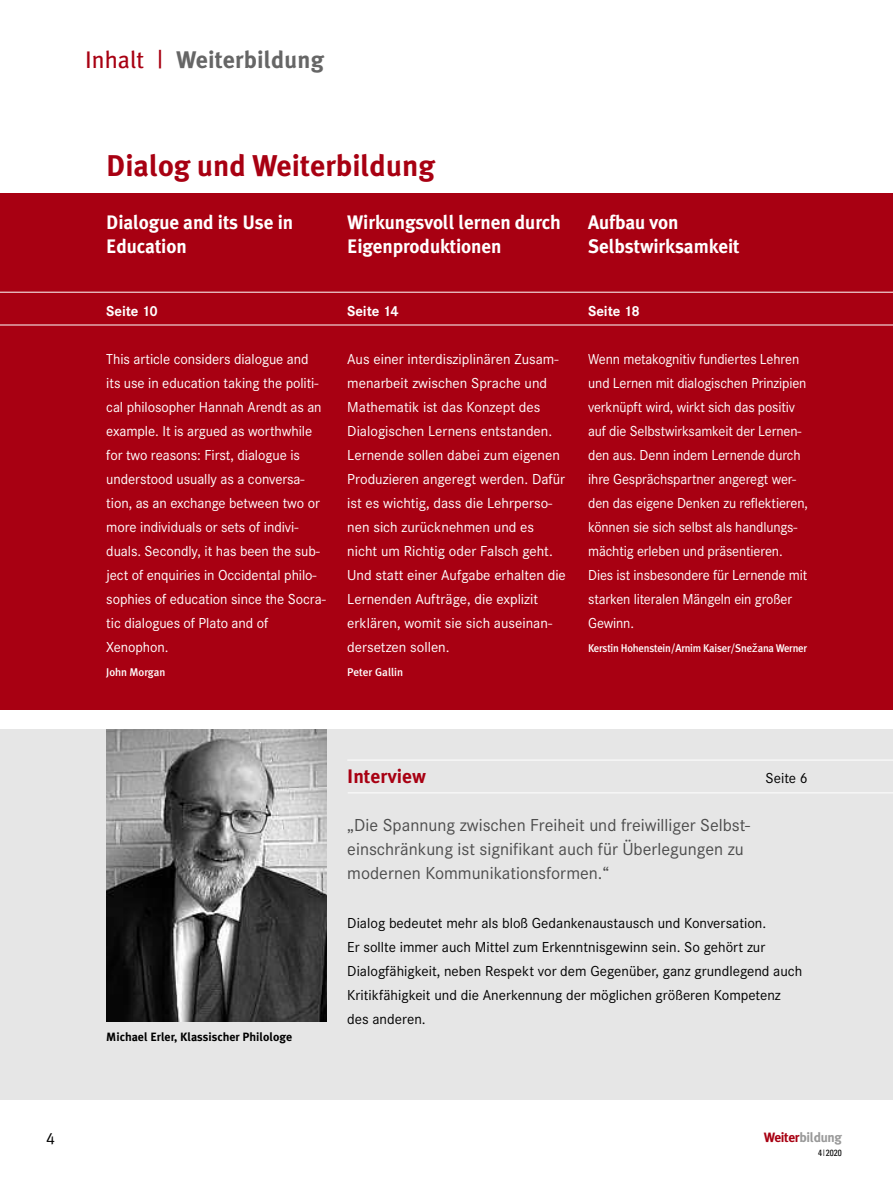
<style>
.page{position:relative;width:893px;height:1191px;background:#fff}
.page>*{position:absolute;margin:0;border:0;box-sizing:border-box;transform-origin:0 0}
.t1{font:700 30px "Meta Plus";color:#a80012}
.t2{font:700 24px "Meta Plus";letter-spacing:.005em;color:#666}
.t3{font:700 19.5px/24px "Meta Plus";letter-spacing:-.005em;color:#fff}
.t4{font:700 19.5px "Meta Plus";color:#a80012}
.t5{font:18px/24px "Corporate S";color:#4d4d4d}
.t6{font:16.5px "Meta Plus Normal Caps";color:#000}
.t7{font:15px/24px "Corporate S";letter-spacing:-.005em;color:#fff}
.t8{font:15px/24px "Corporate S";letter-spacing:-.005em;color:#fff;scale:.96 1}
.t9{font:15px/24px "Corporate S";color:#000}
.t10{font:700 15px "Corporate S";letter-spacing:-.005em;color:#fff}
.t11{font:700 13.5px "Meta Plus";letter-spacing:-.025em;color:#999}
.t12{font:700 12px "Meta Plus";color:#000}
.t13{font:500 11.25px "Meta Plus";letter-spacing:-.02em;color:#fff;scale:.95 1}
.t14{font:500 11.25px "Meta Plus";color:#fff}
.t15{font:500 11.25px "Meta Plus";letter-spacing:-.02em;color:#fff}
.t16{font:condensed 9px "Univers";color:#000}
.s1{font-weight:400;color:#a80012}
.s2{font-family:"Lucida Grande";font-weight:400}
.s3{color:#a80012}
</style>
<div class="page">
<div style="left:0;top:729px;width:893px;height:370px;background:#e6e6e6"></div>
<div style="left:0;top:193px;width:893px;height:516px;background:#a80012"></div>
<hr style="left:0;top:292px;width:893px;height:1px;background:#fff">
<hr style="left:0;top:325px;width:893px;height:1px;background:#fff">
<hr style="left:347px;top:759px;width:546px;height:1px;background:#fff">
<hr style="left:348px;top:792px;width:545px;height:1px;background:#fff">
<img style="left:106px;top:729px;width:220px;height:292px">
<h2 class="t2" style="left:85px;top:45px;width:240px"><span class="s1">Inhalt |</span> Weiterbildung</h2>
<h1 class="t1" style="left:106px;top:148px;width:330px">Dialog und Weiterbildung</h1>
<h3 class="t3" style="left:106px;top:210px;width:188px">Dialogue and its Use in<br>Education</h3>
<h3 class="t3" style="left:347px;top:210px;width:215px">Wirkungsvoll lernen durch<br>Eigenproduktionen</h3>
<h3 class="t3" style="left:588px;top:210px;width:153px">Aufbau von<br>Selbstwirksamkeit</h3>
<p class="t10" style="left:106px;top:302px;width:53px">Seite 10</p>
<p class="t7" style="left:106px;top:347px;width:221px">This article considers dialogue and its use in education taking the politi&shy;cal philosopher Hannah Arendt as an example. It is argued as worthwhile for two reasons: First, dialogue is understood usually as a conversa&shy;tion, as an exchange between two or more individuals or sets of indivi&shy;duals. Secondly, it has been the sub&shy;ject of enquiries in Occidental philo&shy;sophies of education since the Socra&shy;tic dialogues of Plato and of Xenophon.</p>
<p class="t15" style="left:106px;top:665px;width:61px">John Morgan</p>
<p class="t10" style="left:347px;top:302px;width:53px">Seite 14</p>
<p class="t7" style="left:347px;top:347px;width:220px">Aus einer interdisziplinären Zusam&shy;menarbeit zwischen Sprache und Mathematik ist das Konzept des Dialogischen Lernens entstanden.<br>Lernende sollen dabei zum eigenen Produzieren angeregt werden. Dafür ist es wichtig, dass die Lehrperso&shy;nen sich zurücknehmen und es nicht um Richtig oder Falsch geht.<br>Und statt einer Aufgabe erhalten die Lernenden Aufträge, die explizit erklären, womit sie sich auseinan&shy;dersetzen sollen.</p>
<p class="t14" style="left:347px;top:665px;width:58px">Peter Gallin</p>
<p class="t10" style="left:588px;top:302px;width:53px">Seite 18</p>
<p class="t8" style="left:588px;top:346px;width:230px">Wenn metakognitiv fundiertes Lehren und Lernen mit dialogischen Prinzipien verknüpft wird, wirkt sich das positiv auf die Selbstwirksamkeit der Lernen&shy;den aus. Denn indem Lernende durch ihre Gesprächspartner angeregt wer&shy;den das eigene Denken zu reflektieren, können sie sich selbst als handlungs&shy;mächtig erleben und präsentieren.<br>Dies ist insbesondere für Lernende mit starken literalen Mängeln ein großer Gewinn.</p>
<p class="t13" style="left:588px;top:641px;width:232px">Kerstin Hohenstein/Arnim Kaiser/Sne<span class="s2">ž</span>ana Werner</p>
<p class="t6" style="left:46px;top:1129px;width:10px">4</p>
<p class="t12" style="left:106px;top:1030px;width:187px">Michael Erler, Klassischer Philologe</p>
<h3 class="t4" style="left:347px;top:765px;width:80px">Interview</h3>
<p class="t9" style="left:766px;top:766px;width:44px">Seite 6</p>
<p class="t5" style="left:347px;top:813px;width:404px">„Die Spannung zwischen Freiheit und freiwilliger Selbst&shy;einschränkung ist signifikant auch für Überlegungen zu modernen Kommunikationsformen.“</p>
<p class="t9" style="left:347px;top:910px;width:457px">Dialog bedeutet mehr als bloß Gedankenaustausch und Konversation.<br>Er sollte immer auch Mittel zum Erkenntnisgewinn sein. So gehört zur Dialogfähigkeit, neben Respekt vor dem Gegenüber, ganz grundlegend auch Kritikfähigkeit und die Anerkennung der möglichen größeren Kompetenz des anderen.</p>
<p class="t11" style="left:764px;top:1129px;width:80px"><span class="s3">Weiter</span>bildung</p>
<p class="t16" style="left:818px;top:1149px;width:25px">4|2020</p>
</div>
